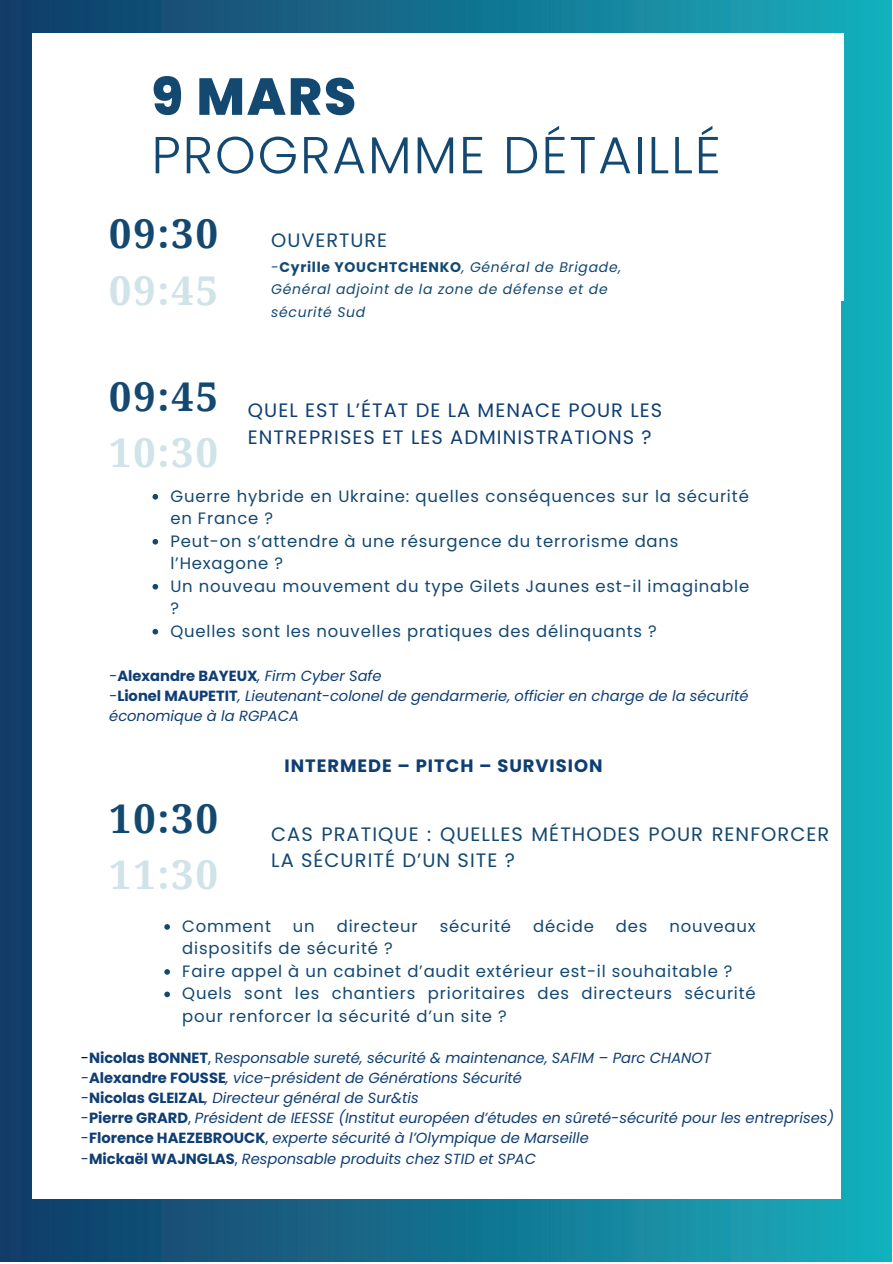
<style>
.page{position:relative;width:893px;height:1264px;background:#fff}
.page>*{position:absolute;margin:0;border:0;box-sizing:border-box;transform-origin:0 0}
.t1{font:300 51.9px "Poppins";letter-spacing:.035em;color:#134871}
.t2{font:800 51.9px "Poppins";color:#134871}
.t3{font:700 39.6px "Droid Serif";letter-spacing:.05em;color:#134871}
.t4{font:700 39.6px "Droid Serif";letter-spacing:.05em;color:#cfe3e8}
.t5{font:19.35px/25.8px "Poppins";letter-spacing:.055em;color:#134871}
.t6{font:19.35px/27px "Poppins";letter-spacing:.055em;color:#0f3e74}
.t7{font:700 17.85px "Poppins";letter-spacing:.055em;color:#0f3e74}
.t8{font:16.5px/22.5px "Poppins";letter-spacing:.05em;color:#134871}
.t9{font:italic 14.7px/20.2px "Poppins";color:#0f3e74}
.t10{font:italic 13.95px/22.5px "Poppins";letter-spacing:.05em;color:#134871}
.s1{font-style:normal}
.s2{font-weight:700;font-style:normal}
.s3{font-style:normal;color:#000}
</style>
<div class="page">
<img style="left:0;top:165px;width:891px;height:540px">
<img style="left:0;top:0;width:891px;height:67px">
<img style="left:0;top:67px;width:891px;height:98px">
<img style="left:0;top:705px;width:891px;height:366px">
<img style="left:0;top:1071px;width:891px;height:190px">
<div style="left:33px;top:129px;width:810px;height:1069px;background:#fff"></div>
<div style="left:32px;top:33px;width:812px;height:268px;background:#fff"></div>
<svg style="left:152px;top:494px;width:6px;height:5px"></svg>
<svg style="left:152px;top:539px;width:6px;height:5px"></svg>
<svg style="left:152px;top:584px;width:6px;height:5px"></svg>
<svg style="left:152px;top:629px;width:6px;height:5px"></svg>
<svg style="left:164px;top:924px;width:6px;height:5px"></svg>
<svg style="left:164px;top:969px;width:6px;height:5px"></svg>
<svg style="left:164px;top:991px;width:6px;height:6px"></svg>
<h1 class="t2" style="left:151px;top:60px;width:206px">9 MARS</h1>
<h1 class="t1" style="left:151px;top:119px;width:571px">PROGRAMME DÉTAILLÉ</h1>
<h2 class="t3" style="left:109px;top:212px;width:110px">09:30</h2>
<h2 class="t4" style="left:109px;top:268px;width:110px">09:45</h2>
<h2 class="t3" style="left:109px;top:374px;width:110px">09:45</h2>
<h2 class="t4" style="left:109px;top:430px;width:110px">10:30</h2>
<h3 class="t5" style="left:271px;top:227px;width:117px">OUVERTURE</h3>
<p class="t10" style="left:271px;top:255px;width:351px"><span class="s1">-</span><span class="s2">Cyrille YOUCHTCHENKO</span>, Général de Brigade,<br>Général adjoint de la zone de défense et de sécurité Sud</p>
<h3 class="t6" style="left:248px;top:396px;width:416px">QUEL EST L’ÉTAT DE LA MENACE POUR LES<br>ENTREPRISES ET LES ADMINISTRATIONS ?</h3>
<p class="t8" style="left:170px;top:485px;width:580px">Guerre hybride en Ukraine: quelles conséquences sur la sécurité en France ?<br>Peut-on s’attendre à une résurgence du terrorisme dans l’Hexagone ?<br>Un nouveau mouvement du type Gilets Jaunes est-il imaginable ?<br>Quelles sont les nouvelles pratiques des délinquants ?</p>
<p class="t9" style="left:109px;top:665px;width:640px">-<span class="s2">Alexandre BAYEUX</span>, Firm Cyber Safe<br>-<span class="s2">Lionel MAUPETIT</span>, Lieutenant-colonel de gendarmerie, officier en charge de la sécurité économique à la RGPACA</p>
<h2 class="t3" style="left:109px;top:796px;width:110px">10:30</h2>
<h2 class="t4" style="left:109px;top:852px;width:110px">11:30</h2>
<p class="t7" style="left:284px;top:753px;width:320px">INTERMEDE – PITCH – SURVISION</p>
<h3 class="t5" style="left:271px;top:821px;width:559px">CAS PRATIQUE : QUELLES MÉTHODES POUR RENFORCER<br>LA SÉCURITÉ D’UN SITE ?</h3>
<p class="t8" style="left:182px;top:915px;width:90px">Comment</p>
<p class="t8" style="left:293px;top:915px;width:23px">un</p>
<p class="t8" style="left:337px;top:915px;width:82px">directeur</p>
<p class="t8" style="left:439px;top:915px;width:73px">sécurité</p>
<p class="t8" style="left:533px;top:915px;width:62px">décide</p>
<p class="t8" style="left:615px;top:915px;width:33px">des</p>
<p class="t8" style="left:669px;top:915px;width:88px">nouveaux</p>
<p class="t8" style="left:182px;top:937px;width:575px">dispositifs de sécurité ?<br>Faire appel à un cabinet d’audit extérieur est-il souhaitable ?<br>Quels sont les chantiers prioritaires des directeurs sécurité pour renforcer la sécurité d’un site ?</p>
<p class="t9" style="left:81px;top:1047px;width:754px"><span class="s3">-</span><span class="s2">Nicolas BONNET</span><span class="s1">, R</span>esponsable sureté, sécurité &amp; maintenance, SAFIM – Parc CHANOT<br>-<span class="s2">Alexandre FOUSSE</span>, vice-président de Générations Sécurité<br>-<span class="s2">Nicolas GLEIZAL</span>, Directeur général de Sur&amp;tis<br><span class="s1">-</span><span class="s2">Pierre GRARD</span><span class="s1">,</span> Président de IEESSE (Institut européen d’études en sûreté-sécurité pour les entreprises) <span class="s1">-</span><span class="s2">Florence HAEZEBROUCK</span><span class="s1">,</span> experte sécurité à l’Olympique de Marseille<br><span class="s1">-</span><span class="s2">Mickaël WAJNGLAS</span><span class="s1">,</span> Responsable produits chez STID et SPAC</p>
</div>
